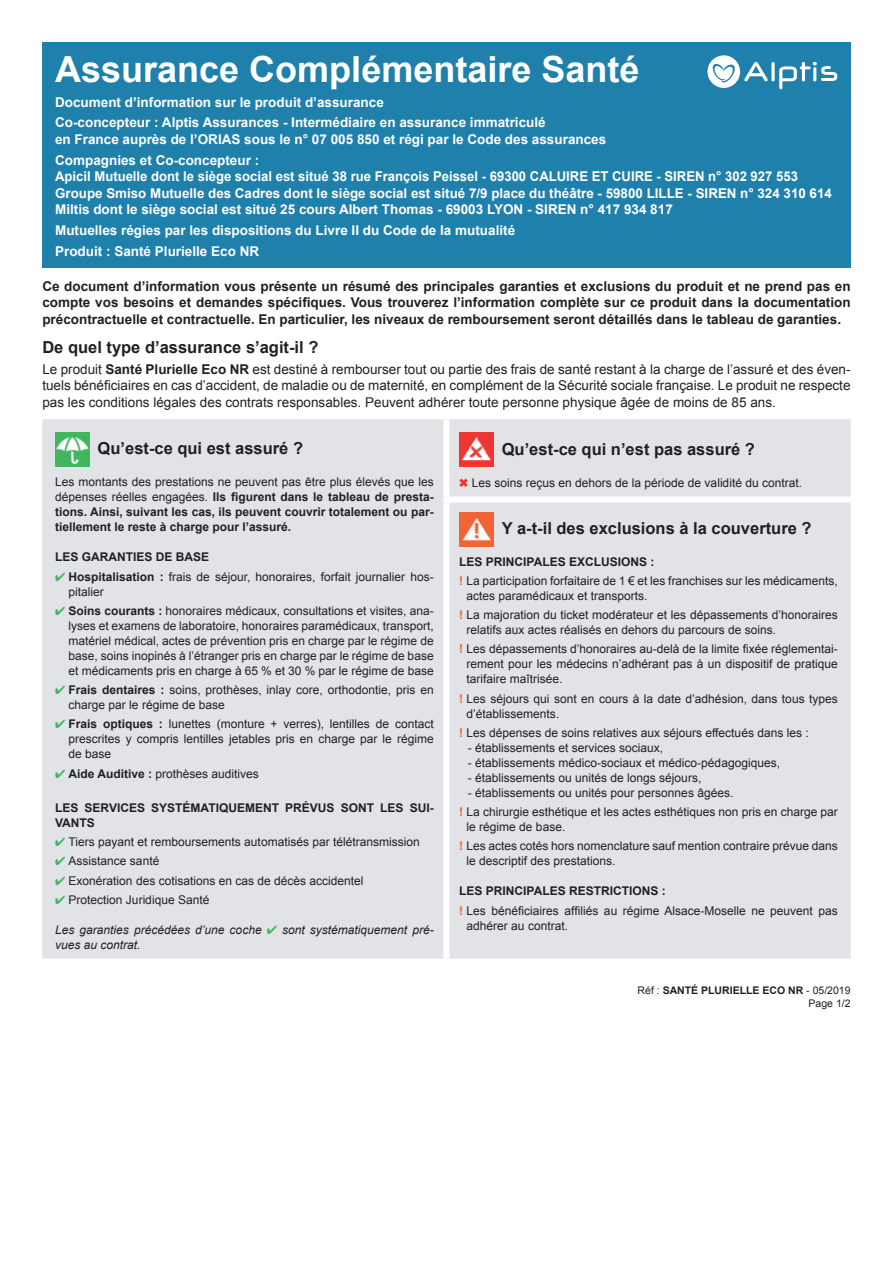
<style>
.page{position:relative;width:893px;height:1263px;background:#fff}
.page>*{position:absolute;margin:0;border:0;box-sizing:border-box;transform-origin:0 0}
.t1{font:700 36px "Arial";color:#fff}
.t2{font:700 16.5px "Arial";color:#231f20}
.t3{font:700 13.5px/20.7px "Arial";color:#fff}
.t4{font:13.5px/16.5px "Arial";color:#231f20;text-align:justify}
.t5{font:700 13.5px/16.5px "Arial";color:#231f20;text-align:justify}
.t6{font:12px/15px "Arial";color:#231f20}
.t7{font:700 12px/15px "Arial";color:#231f20;text-align:justify}
.t8{font:italic 12px/15px "Arial";color:#231f20}
.t9{font:10.5px/12.6px "Arial";color:#231f20;text-align:right}
.s1{font-weight:700}
.s2{font-weight:400}
.s3{color:#3fb65d}
.s4{color:#ee3432}
.s5{font-weight:700;color:#f26335}
</style>
<div class="page">
<div style="left:42px;top:43px;width:808px;height:225px;background:#2080ac"></div>
<div style="left:42px;top:419px;width:808px;height:540px;background:#e1e3e7"></div>
<div style="left:443px;top:497px;width:407px;height:6px;background:#fff"></div>
<div style="left:443px;top:419px;width:6px;height:78px;background:#fff"></div>
<div style="left:443px;top:503px;width:6px;height:456px;background:#fff"></div>
<img style="left:55px;top:432px;width:34px;height:34px">
<img style="left:459px;top:432px;width:34px;height:34px">
<img style="left:459px;top:512px;width:34px;height:34px">
<hr style="left:771px;top:62px;width:3px;height:19px;background:#fff;border-radius:2px">
<svg style="left:779px;top:62px;width:58px;height:27px"></svg>
<svg style="left:707px;top:55px;width:60px;height:33px"></svg>
<h1 class="t1" style="left:55px;top:49px;width:586px">Assurance Complémentaire Santé</h1>
<p class="t3" style="left:55px;top:92px;width:492px">Document d’information sur le produit d’assurance<br>Co-concepteur : Alptis Assurances - Intermédiaire en assurance immatriculé</p>
<p class="t3" style="left:55px;top:129px;width:552px">en France auprès de l’ORIAS sous le n° 07 005 850 et régi par le Code des assurances<br>Compagnies et Co-concepteur :</p>
<p class="t3" style="left:55px;top:168px;width:778px;line-height:16.5px">Apicil Mutuelle dont le siège social est situé 38 rue François Peissel - 69300 CALUIRE ET CUIRE - SIREN n° 302 927 553<br>Groupe Smiso Mutuelle des Cadres dont le siège social est situé 7/9 place du théâtre - 59800 LILLE - SIREN n° 324 310 614<br>Miltis dont le siège social est situé 25 cours Albert Thomas - 69003 LYON - SIREN n° 417 934 817</p>
<p class="t3" style="left:55px;top:220px;width:461px">Mutuelles régies par les dispositions du Livre II du Code de la mutualité<br>Produit : Santé Plurielle Eco NR</p>
<p class="t5" style="left:42px;top:278px;width:809px">Ce document d’information vous présente un résumé des principales garanties et exclusions du produit et ne prend pas en compte vos besoins et demandes spécifiques. Vous trouverez l’information complète sur ce produit dans la documentation précontractuelle et contractuelle. En particulier, les niveaux de remboursement seront détaillés dans le tableau de garanties.</p>
<h2 class="t2" style="left:42px;top:338px;width:278px">De quel type d’assurance s’agit-il ?</h2>
<p class="t4" style="left:42px;top:361px;width:809px">Le produit <span class="s1">Santé Plurielle Eco NR</span> est destiné à rembourser tout ou partie des frais de santé restant à la charge de l’assuré et des éven&shy;tuels bénéficiaires en cas d’accident, de maladie ou de maternité, en complément de la Sécurité sociale française. Le produit ne respecte pas les conditions légales des contrats responsables. Peuvent adhérer toute personne physique âgée de moins de 85 ans.</p>
<h2 class="t2" style="left:98px;top:439px;width:207px">Qu’est-ce qui est assuré ?</h2>
<p class="t7" style="left:55px;top:475px;width:380px"><span class="s2">Les montants des prestations ne peuvent pas être plus élevés que les dépenses réelles engagées.</span> Ils figurent dans le tableau de presta&shy;tions. Ainsi, suivant les cas, ils peuvent couvrir totalement ou par&shy;tiellement le reste à charge pour l’assuré.</p>
<p class="t7" style="left:55px;top:550px;width:156px">LES GARANTIES DE BASE</p>
<p class="t6" style="left:69px;top:569px;width:366px;text-indent:-14px"><span class="s3">✔</span> <span class="s1">Hospitalisation :</span> frais de séjour, honoraires, forfait journalier hos&shy;pitalier</p>
<p class="t6" style="left:69px;top:603px;width:366px;text-align:justify;text-indent:-13px"><span class="s3">✔</span> <span class="s1">Soins courants :</span> honoraires médicaux, consultations et visites, ana&shy;lyses et examens de laboratoire, honoraires paramédicaux, transport, matériel médical, actes de prévention pris en charge par le régime de base, soins inopinés à l’étranger pris en charge par le régime de base et médicaments pris en charge à 65 % et 30 % par le régime de base</p>
<p class="t6" style="left:69px;top:682px;width:366px;text-indent:-13px"><span class="s3">✔</span> <span class="s1">Frais dentaires :</span> soins, prothèses, inlay core, orthodontie, pris en charge par le régime de base</p>
<p class="t6" style="left:69px;top:717px;width:366px;text-align:justify;text-indent:-13px"><span class="s3">✔</span> <span class="s1">Frais optiques :</span> lunettes (monture + verres), lentilles de contact prescrites y compris lentilles jetables pris en charge par le régime de base</p>
<p class="t6" style="left:55px;top:766px;width:205px"><span class="s3">✔</span> <span class="s1">Aide Auditive :</span> prothèses auditives</p>
<p class="t7" style="left:55px;top:800px;width:380px">LES SERVICES SYSTÉMATIQUEMENT PRÉVUS SONT LES SUI-<br>VANTS</p>
<p class="t6" style="left:55px;top:834px;width:366px"><span class="s3">✔</span> Tiers payant et remboursements automatisés par télétransmission</p>
<p class="t6" style="left:55px;top:854px;width:106px"><span class="s3">✔</span> Assistance santé</p>
<p class="t6" style="left:55px;top:873px;width:310px"><span class="s3">✔</span> Exonération des cotisations en cas de décès accidentel</p>
<p class="t6" style="left:55px;top:892px;width:156px"><span class="s3">✔</span> Protection Juridique Santé</p>
<p class="t8" style="left:55px;top:922px;width:380px">Les garanties précédées d’une coche <span class="s3">✔</span> sont systématiquement pré&shy;vues au contrat.</p>
<h2 class="t2" style="left:502px;top:440px;width:255px">Qu’est-ce qui n’est pas assuré ?</h2>
<p class="t6" style="left:459px;top:475px;width:344px"><span class="s4">✖</span> Les soins reçus en dehors de la période de validité du contrat.</p>
<h2 class="t2" style="left:502px;top:519px;width:311px">Y a-t-il des exclusions à la couverture ?</h2>
<p class="t6" style="left:459px;top:552px;width:380px;line-height:19.2px"><span class="s1">LES PRINCIPALES EXCLUSIONS :<br></span><span class="s5">!</span> La participation forfaitaire de 1 € et les franchises sur les médicaments,</p>
<p class="t6" style="left:459px;top:586px;width:380px;line-height:19.2px;text-indent:7px">actes paramédicaux et transports.<br><span class="s5">!</span> La majoration du ticket modérateur et les dépassements d’honoraires</p>
<p class="t6" style="left:459px;top:620px;width:380px;line-height:19.2px;text-indent:7px">relatifs aux actes réalisés en dehors du parcours de soins.<br><span class="s5">!</span> Les dépassements d’honoraires au-delà de la limite fixée réglementai-</p>
<p class="t6" style="left:466px;top:657px;width:373px">rement pour les médecins n’adhérant pas à un dispositif de pratique tarifaire maîtrisée.</p>
<p class="t6" style="left:466px;top:691px;width:373px;text-indent:-7px"><span class="s5">!</span> Les séjours qui sont en cours à la date d’adhésion, dans tous types d’établissements.</p>
<p class="t6" style="left:459px;top:725px;width:351px"><span class="s5">!</span> Les dépenses de soins relatives aux séjours effectués dans les :</p>
<p class="t6" style="left:468px;top:740px;width:197px">- établissements et services sociaux,</p>
<p class="t6" style="left:468px;top:755px;width:314px">- établissements médico-sociaux et médico-pédagogiques,</p>
<p class="t6" style="left:468px;top:770px;width:235px">- établissements ou unités de longs séjours,</p>
<p class="t6" style="left:459px;top:783px;width:380px;line-height:19.2px;text-indent:9px">- établissements ou unités pour personnes âgées.<br><span class="s5">!</span> La chirurgie esthétique et les actes esthétiques non pris en charge par</p>
<p class="t6" style="left:459px;top:817px;width:380px;line-height:19.2px;text-indent:7px">le régime de base.<br><span class="s5">!</span> Les actes cotés hors nomenclature sauf mention contraire prévue dans</p>
<p class="t6" style="left:466px;top:854px;width:150px">le descriptif des prestations.</p>
<p class="t6" style="left:459px;top:882px;width:380px;line-height:19.2px"><span class="s1">LES PRINCIPALES RESTRICTIONS :<br></span><span class="s5">!</span> Les bénéficiaires affiliés au régime Alsace-Moselle ne peuvent pas</p>
<p class="t6" style="left:466px;top:918px;width:103px">adhérer au contrat.</p>
<p class="t9" style="left:637px;top:984px;width:214px">Réf : <span class="s1">SANTÉ PLURIELLE ECO NR</span> - 05/2019<br>Page 1/2</p>
</div>
